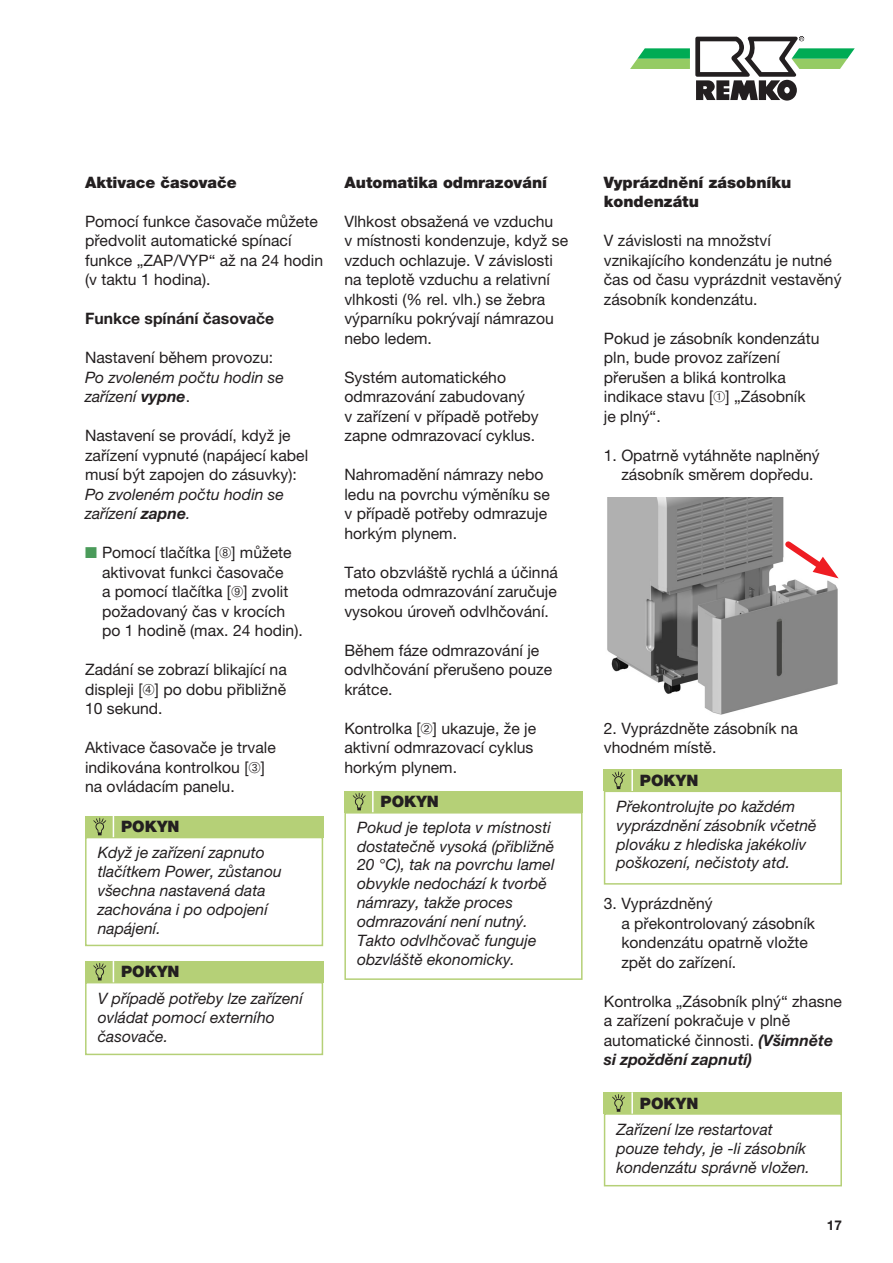
<style>
.page{position:relative;width:893px;height:1263px;background:#fff}
.page>*{position:absolute;margin:0;border:0;box-sizing:border-box;transform-origin:0 0}
.Základ{font:15.75px/19.5px "Helvetica Neue LT Pro";color:#231f20}
.Italic{font:italic 15.75px/18.9px "Helvetica Neue LT Pro";color:#231f20}
.Nadpis_menší{font:900 15.75px/19.5px "Helvetica Neue LT Pro";color:#231f20}
.Základ-2{font:italic 15.75px/19.5px "Helvetica Neue LT Pro";color:#231f20}
.fließtext{font:900 15.75px "Helvetica Neue LT Pro";color:#231f20}
.Bold{font:700 15.75px "Helvetica Neue LT Pro";color:#231f20}
.t1{font:700 13.5px "Helvetica Neue LT Pro";color:#231f20}
.s1{font-style:normal}
.s2{font-weight:700}
.s3{font-style:italic}
.s4{font-weight:700;font-style:italic}
.s5{color:#4a9b5a}
</style>
<div class="page">
<svg style="left:630px;top:36px;width:225px;height:64px"></svg>
<img style="left:607px;top:497px;width:232px;height:218px">
<svg style="left:780px;top:536px;width:59px;height:42px"></svg>
<div style="left:344px;top:812px;width:239px;height:168px;border:2px solid #b5d077"></div>
<div style="left:344px;top:791px;width:239px;height:21px;background:#b5d077"></div>
<svg style="left:353px;top:793px;width:13px;height:17px"></svg>
<hr style="left:372px;top:791px;width:2px;height:21px;background:#fff">
<div style="left:604px;top:1113px;width:238px;height:73px;border:2px solid #b5d077"></div>
<div style="left:604px;top:1092px;width:238px;height:21px;background:#b5d077"></div>
<svg style="left:612px;top:1094px;width:13px;height:18px"></svg>
<hr style="left:631px;top:1092px;width:2px;height:21px;background:#fff">
<div style="left:85px;top:982px;width:238px;height:73px;border:2px solid #b5d077"></div>
<div style="left:85px;top:961px;width:238px;height:21px;background:#b5d077"></div>
<svg style="left:93px;top:963px;width:13px;height:17px"></svg>
<svg style="left:113px;top:961px;width:1px;height:21px"></svg>
<div style="left:604px;top:790px;width:238px;height:95px;border:2px solid #b5d077"></div>
<div style="left:604px;top:770px;width:238px;height:21px;background:#b5d077"></div>
<svg style="left:612px;top:771px;width:13px;height:18px"></svg>
<hr style="left:631px;top:770px;width:2px;height:21px;background:#fff">
<div style="left:85px;top:837px;width:238px;height:109px;border:2px solid #b5d077"></div>
<div style="left:85px;top:816px;width:238px;height:21px;background:#b5d077"></div>
<svg style="left:93px;top:818px;width:13px;height:17px"></svg>
<svg style="left:113px;top:816px;width:1px;height:21px"></svg>
<p class="Nadpis_menší" style="left:85px;top:172px;width:153px">Aktivace časovače</p>
<p class="Základ" style="left:85px;top:211px;width:240px">Pomocí funkce časovače můžete předvolit automatické spínací funkce „ZAP/VYP“ až na 24 hodin (v taktu 1 hodina).</p>
<p class="Bold" style="left:85px;top:309px;width:191px">Funkce spínání časovače</p>
<p class="Základ-2" style="left:85px;top:348px;width:200px"><span class="s1">Nastavení během provozu:<br></span>Po zvoleném počtu hodin se zařízení <span class="s2">vypne</span><span class="s1">.</span></p>
<p class="Základ" style="left:85px;top:426px;width:225px">Nastavení se provádí, když je zařízení vypnuté (napájecí kabel musí být zapojen do zásuvky):<br><span class="s3">Po zvoleném počtu hodin se zařízení</span> <span class="s4">zapne</span><span class="s3">.</span></p>
<p class="Základ" style="left:102px;top:543px;width:202px;text-indent:-17px"><span class="s5">■</span> Pomocí tlačítka [➇] můžete aktivovat funkci časovače<br>a pomocí tlačítka [➈] zvolit požadovaný čas v krocích po 1 hodině (max. 24 hodin).</p>
<p class="Základ" style="left:85px;top:660px;width:203px;text-align:justify">Zadání se zobrazí blikající na displeji [➃] po dobu přibližně 10 sekund.</p>
<p class="Základ" style="left:85px;top:738px;width:192px">Aktivace časovače je trvale indikována kontrolkou [➂] na ovládacím panelu.</p>
<p class="fließtext" style="left:121px;top:817px;width:60px">POKYN</p>
<p class="Italic" style="left:98px;top:843px;width:186px">Když je zařízení zapnuto tlačítkem Power, zůstanou všechna nastavená data zachována i po odpojení napájení.</p>
<p class="fließtext" style="left:121px;top:962px;width:60px">POKYN</p>
<p class="Italic" style="left:98px;top:988px;width:207px">V případě potřeby lze zařízení ovládat pomocí externího časovače.</p>
<p class="Nadpis_menší" style="left:344px;top:172px;width:204px">Automatika odmrazování</p>
<p class="Základ" style="left:344px;top:211px;width:225px">Vlhkost obsažená ve vzduchu<br>v místnosti kondenzuje, když se vzduch ochlazuje. V závislosti na teplotě vzduchu a relativní vlhkosti (% rel. vlh.) se žebra výparníku pokrývají námrazou nebo ledem.</p>
<p class="Základ" style="left:344px;top:367px;width:196px">Systém automatického odmrazování zabudovaný<br>v zařízení v případě potřeby zapne odmrazovací cyklus.</p>
<p class="Základ" style="left:344px;top:465px;width:207px">Nahromadění námrazy nebo ledu na povrchu výměníku se v případě potřeby odmrazuje horkým plynem.</p>
<p class="Základ" style="left:344px;top:562px;width:215px;text-align:justify">Tato obzvláště rychlá a účinná metoda odmrazování zaručuje vysokou úroveň odvlhčování.</p>
<p class="Základ" style="left:344px;top:640px;width:209px">Během fáze odmrazování je odvlhčování přerušeno pouze krátce.</p>
<p class="Základ" style="left:344px;top:718px;width:193px">Kontrolka [➁] ukazuje, že je aktivní odmrazovací cyklus horkým plynem.</p>
<p class="fließtext" style="left:381px;top:792px;width:60px">POKYN</p>
<p class="Italic" style="left:357px;top:817px;width:199px">Pokud je teplota v místnosti dostatečně vysoká (přibližně<br>20 °C), tak na povrchu lamel obvykle nedochází k tvorbě námrazy, takže proces odmrazování není nutný.<br>Takto odvlhčovač funguje obzvláště ekonomicky.</p>
<p class="Nadpis_menší" style="left:604px;top:172px;width:189px">Vyprázdnění zásobníku kondenzátu</p>
<p class="Základ" style="left:604px;top:231px;width:239px">V závislosti na množství vznikajícího kondenzátu je nutné čas od času vyprázdnit vestavěný zásobník kondenzátu.</p>
<p class="Základ" style="left:604px;top:328px;width:217px">Pokud je zásobník kondenzátu pln, bude provoz zařízení přerušen a bliká kontrolka indikace stavu [➀] „Zásobník je plný“.</p>
<p class="Základ" style="left:621px;top:445px;width:200px;text-indent:-18px">1. Opatrně vytáhněte naplněný zásobník směrem dopředu.</p>
<p class="Základ" style="left:604px;top:718px;width:196px">2. Vyprázdněte zásobník na vhodném místě.</p>
<p class="fließtext" style="left:640px;top:771px;width:60px">POKYN</p>
<p class="Italic" style="left:617px;top:796px;width:202px">Překontrolujte po každém vyprázdnění zásobník včetně plováku z hlediska jakékoliv poškození, nečistoty atd.</p>
<p class="Základ" style="left:621px;top:894px;width:195px;text-indent:-18px">3. Vyprázdněný<br>a překontrolovaný zásobník kondenzátu opatrně vložte zpět do zařízení.</p>
<p class="Základ" style="left:604px;top:991px;width:240px">Kontrolka „Zásobník plný“ zhasne a zařízení pokračuje v plně automatické činnosti. <span class="s4">(Všimněte si zpoždění zapnutí)</span></p>
<p class="fließtext" style="left:640px;top:1093px;width:60px">POKYN</p>
<p class="Italic" style="left:617px;top:1120px;width:195px">Zařízení lze restartovat pouze tehdy, je -li zásobník kondenzátu správně vložen.</p>
<p class="t1" style="left:827px;top:1217px;width:17px">17</p>
</div>
